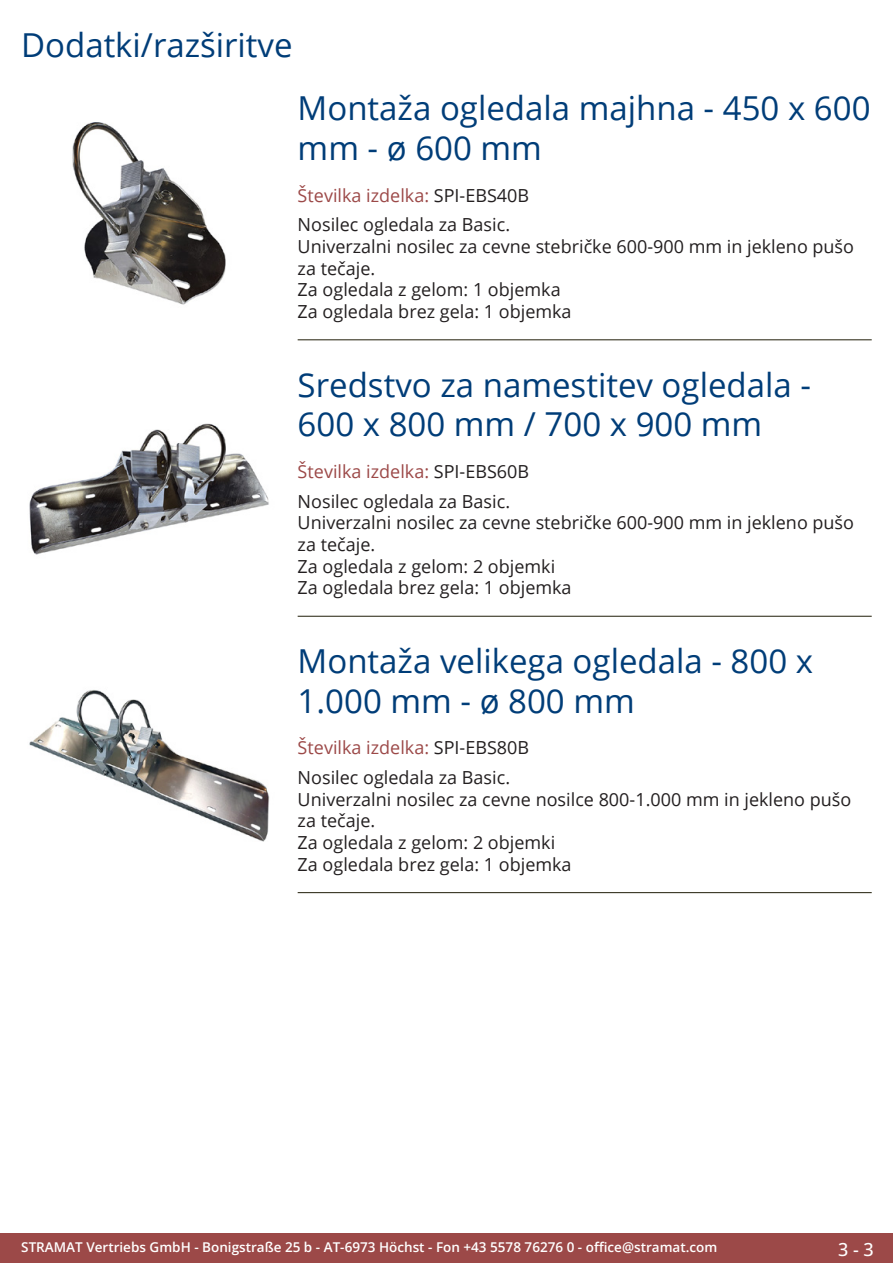
<style>
.page{position:relative;width:893px;height:1263px;background:#fff}
.page>*{position:absolute;margin:0;border:0;box-sizing:border-box;transform-origin:0 0}
.Produkttitel{font:33px/39.6px "Open Sans";color:#003d78}
.RastTitel{font:33px "Open Sans";color:#003d78}
.Beschreibung_Text{font:18px/21.6px "Open Sans";color:#231f20}
.TechDaten_Überschrif{font:18px "Open Sans";color:#9c4948}
.t1{font:500 18px "Open Sans";color:#fff}
.t2{font:600 13.5px "Open Sans";color:#fff}
.s1{color:#231f20}
</style>
<div class="page">
<div style="left:0;top:1233px;width:893px;height:30px;background:#9c4948"></div>
<hr style="left:298px;top:340px;width:574px;height:1px;background:#201d08">
<hr style="left:298px;top:616px;width:574px;height:1px;background:#201d08">
<hr style="left:298px;top:892px;width:574px;height:1px;background:#201d08">
<img style="left:72px;top:122px;width:154px;height:183px">
<img style="left:29px;top:423px;width:240px;height:132px">
<img style="left:29px;top:690px;width:241px;height:152px">
<p class="RastTitel" style="left:21px;top:22px;width:273px">Dodatki/razširitve</p>
<p class="Produkttitel" style="left:298px;top:88px;width:574px">Montaža ogledala majhna - 450 x 600 mm - ø 600 mm</p>
<p class="TechDaten_Überschrif" style="left:298px;top:183px;width:233px">Številka izdelka: <span class="s1">SPI-EBS40B</span></p>
<p class="Beschreibung_Text" style="left:298px;top:214px;width:558px">Nosilec ogledala za Basic.<br>Univerzalni nosilec za cevne stebričke 600-900 mm in jekleno pušo za tečaje.<br>Za ogledala z gelom: 1 objemka<br>Za ogledala brez gela: 1 objemka</p>
<p class="Produkttitel" style="left:298px;top:364px;width:515px">Sredstvo za namestitev ogledala -<br>600 x 800 mm / 700 x 900 mm</p>
<p class="TechDaten_Überschrif" style="left:298px;top:459px;width:233px">Številka izdelka: <span class="s1">SPI-EBS60B</span></p>
<p class="Beschreibung_Text" style="left:298px;top:490px;width:558px">Nosilec ogledala za Basic.<br>Univerzalni nosilec za cevne stebričke 600-900 mm in jekleno pušo za tečaje.<br>Za ogledala z gelom: 2 objemki<br>Za ogledala brez gela: 1 objemka</p>
<p class="Produkttitel" style="left:298px;top:640px;width:517px">Montaža velikega ogledala - 800 x<br>1.000 mm - ø 800 mm</p>
<p class="TechDaten_Überschrif" style="left:298px;top:735px;width:233px">Številka izdelka: <span class="s1">SPI-EBS80B</span></p>
<p class="Beschreibung_Text" style="left:298px;top:766px;width:555px">Nosilec ogledala za Basic.<br>Univerzalni nosilec za cevne nosilce 800-1.000 mm in jekleno pušo za tečaje.<br>Za ogledala z gelom: 2 objemki<br>Za ogledala brez gela: 1 objemka</p>
<p class="t2" style="left:21px;top:1238px;width:698px">STRAMAT Vertriebs GmbH - Bonigstraße 25 b - AT-6973 Höchst - Fon +43 5578 76276 0 - office@stramat.com</p>
<p class="t1" style="left:838px;top:1237px;width:37px">3 - 3</p>
</div>
